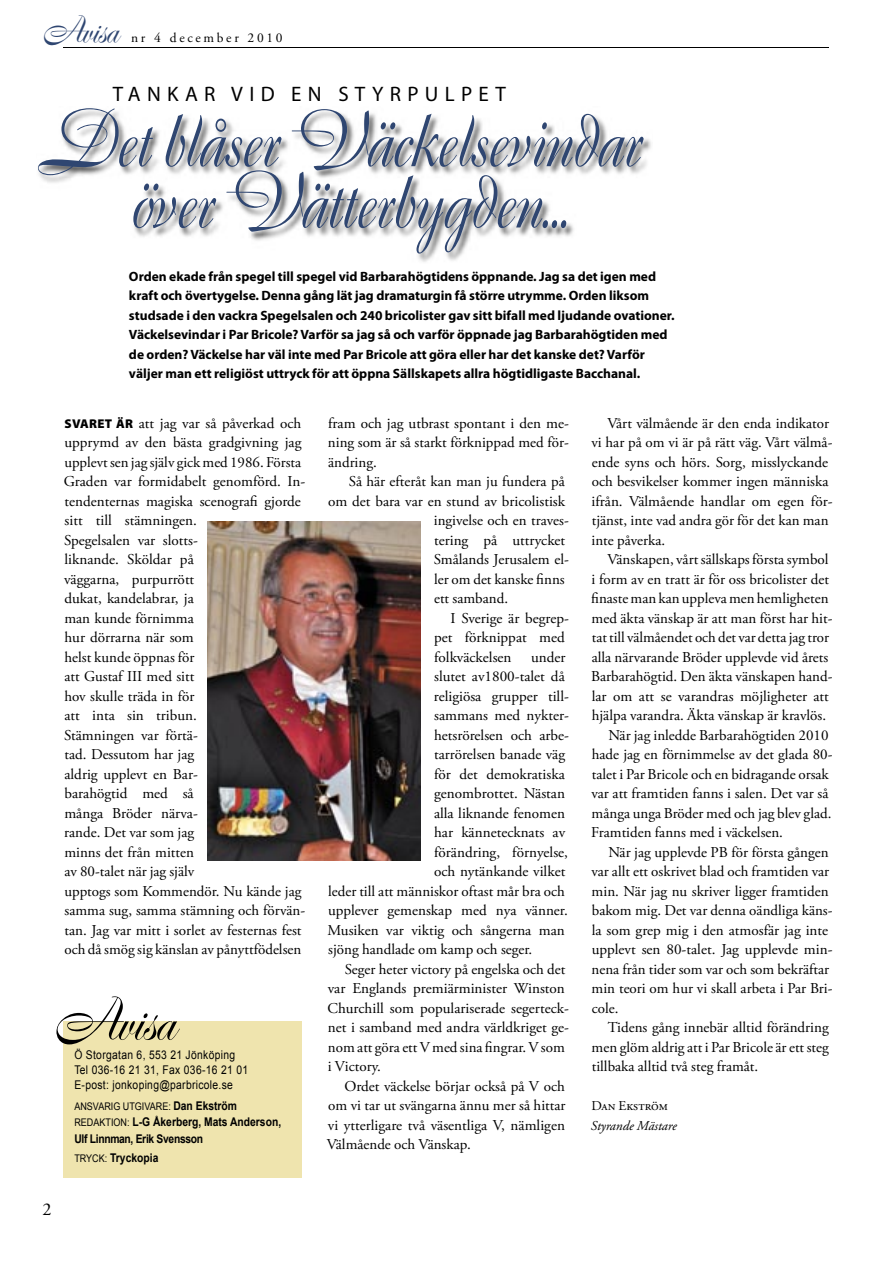
<style>
.page{position:relative;width:893px;height:1263px;background:#fff}
.page>*{position:absolute;margin:0;border:0;box-sizing:border-box;transform-origin:0 0}
.t1{font:78px/61.2px "Boulevard";letter-spacing:-.02em;color:#2f4671;text-align:center;scale:.8 1}
.t2{font:68.7px "Edwardian Script ITC";color:#000;scale:.86 1}
.t3{font:42.9px "Edwardian Script ITC";color:#2f4671;scale:.86 1}
.t4{font:21px "Myriad Pro";letter-spacing:.3em;color:#000}
.t5{font:18px "Adobe Garamond Pro";color:#000}
.t6{font:15px/19.5px "Adobe Garamond Pro";color:#000}
.t7{font:700 13.5px/19.5px "Myriad Pro";color:#000}
.t8{font:13.5px "Adobe Garamond Pro";letter-spacing:.2em;color:#000}
.t9{font:italic 13.5px "Adobe Garamond Pro";color:#000}
.t10{font:12px/15px "Arial";letter-spacing:.03em;color:#000;scale:.86 1}
.t11{font:700 12px/16.5px "Arial";letter-spacing:-.03em;color:#000;scale:.86 1}
.t12{font:700 12px "Arial";color:#000;scale:.86 1}
.t13{font:10.5px "Arial";color:#000;scale:.86 1}
.s1{font-family:"Boulevard";font-size:36.75px}
.s2{font-family:"Myriad Pro";font-weight:900;font-size:12.75px}
.s3{font-family:"Boulevard";font-size:58.8px}
.s4{font-weight:700;font-size:12px}
.s5{font-weight:400;font-size:10.5px}
</style>
<div class="page">
<div style="left:64px;top:1021px;width:238px;height:157px;background:#efe4ae"></div>
<hr style="left:64px;top:47px;width:765px;height:1px;background:#000">
<img style="left:39px;top:110px;width:612px;height:152px">
<img style="left:207px;top:522px;width:214px;height:338px">
<h3 class="t3" style="left:42px;top:5px;width:90px"><span class="s1">A</span>visa</h3>
<p class="t8" style="left:131px;top:29px;width:153px">nr 4 december 2010</p>
<h3 class="t4" style="left:113px;top:82px;width:395px">TANKAR VID EN STYRPULPET</h3>
<h1 class="t1" style="left:36px;top:110px;width:756px">Det blåser Väckelsevindar över Vätterbygden...</h1>
<p class="t7" style="left:129px;top:267px;width:547px">Orden ekade från spegel till spegel vid Barbarahögtidens öppnande. Jag sa det igen med kraft och övertygelse. Denna gång lät jag dramaturgin få större utrymme. Orden liksom studsade i den vackra Spegelsalen och 240 bricolister gav sitt bifall med ljudande ovationer.<br>Väckelsevindar i Par Bricole? Varför sa jag så och varför öppnade jag Barbarahögtiden med de orden? Väckelse har väl inte med Par Bricole att göra eller har det kanske det? Varför väljer man ett religiöst uttryck för att öppna Sällskapets allra högtidligaste Bacchanal.</p>
<p class="t6" style="left:64px;top:414px;width:243px"><span class="s2">SVARET ÄR</span> att jag var så påverkad och upprymd av den bästa gradgivning jag upplevt sen jag själv gick med 1986. Första<br>Graden var formidabelt genomförd. In&shy;tendenternas magiska scenografi gjorde sitt till stämningen.<br>Spegelsalen var slotts-<br>liknande. Sköldar på<br>väggarna, purpurrött<br>dukat, kandelabrar, ja<br>man kunde förnimma<br>hur dörrarna när som<br>helst kunde öppnas för<br>att Gustaf III med sitt<br>hov skulle träda in för<br>att inta sin tribun.<br>Stämningen var förtä-<br>tad. Dessutom har jag<br>aldrig upplevt en Bar-<br>barahögtid med så<br>många Bröder närva-<br>rande. Det var som jag<br>minns det från mitten<br>av 80-talet när jag själv<br>upptogs som Kommendör. Nu kände jag samma sug, samma stämning och förvän&shy;tan. Jag var mitt i sorlet av festernas fest och då smög sig känslan av pånyttfödelsen</p>
<p class="t6" style="left:328px;top:414px;width:242px;text-align:justify">fram och jag utbrast spontant i den me&shy;ning som är så starkt förknippad med för&shy;ändring.</p>
<p class="t6" style="left:349px;top:472px;width:217px">Så här efteråt kan man ju fundera på</p>
<p class="t6" style="left:328px;top:492px;width:239px">om det bara var en stund av bricolistisk</p>
<p class="t6" style="left:434px;top:511px;width:136px">ingivelse och en traves-</p>
<p class="t6" style="left:434px;top:531px;width:133px">tering på uttrycket</p>
<p class="t6" style="left:434px;top:550px;width:137px">Smålands Jerusalem el-</p>
<p class="t6" style="left:434px;top:570px;width:132px">ler om det kanske finns</p>
<p class="t6" style="left:434px;top:589px;width:76px">ett samband.</p>
<p class="t6" style="left:451px;top:609px;width:120px">I Sverige är begrep-</p>
<p class="t6" style="left:434px;top:628px;width:132px">pet förknippat med</p>
<p class="t6" style="left:434px;top:648px;width:79px">folkväckelsen</p>
<p class="t6" style="left:531px;top:648px;width:36px">under</p>
<p class="t6" style="left:434px;top:667px;width:132px">slutet av1800-talet då</p>
<p class="t6" style="left:434px;top:687px;width:137px">religiösa grupper till-</p>
<p class="t6" style="left:434px;top:706px;width:136px">sammans med nykter-</p>
<p class="t6" style="left:434px;top:726px;width:136px">hetsrörelsen och arbe-</p>
<p class="t6" style="left:434px;top:745px;width:133px">tarrörelsen banade väg</p>
<p class="t6" style="left:434px;top:765px;width:132px">för det demokratiska</p>
<p class="t6" style="left:434px;top:784px;width:132px">genombrottet. Nästan</p>
<p class="t6" style="left:434px;top:804px;width:132px">alla liknande fenomen</p>
<p class="t6" style="left:434px;top:823px;width:133px">har kännetecknats av</p>
<p class="t6" style="left:434px;top:843px;width:135px">förändring, förnyelse,</p>
<p class="t6" style="left:434px;top:862px;width:133px">och nytänkande vilket</p>
<p class="t6" style="left:328px;top:882px;width:238px">leder till att människor oftast mår bra och</p>
<p class="t6" style="left:328px;top:901px;width:241px">upplever gemenskap med nya vänner.</p>
<p class="t6" style="left:328px;top:921px;width:239px">Musiken var viktig och sångerna man</p>
<p class="t6" style="left:328px;top:940px;width:206px">sjöng handlade om kamp och seger.</p>
<p class="t6" style="left:345px;top:960px;width:222px">Seger heter victory på engelska och det</p>
<p class="t6" style="left:328px;top:979px;width:239px">var Englands premiärminister Winston</p>
<p class="t6" style="left:328px;top:999px;width:243px">Churchill som populariserade segerteck-</p>
<p class="t6" style="left:328px;top:1018px;width:243px">net i samband med andra världkriget ge-</p>
<p class="t6" style="left:328px;top:1038px;width:238px">nom att göra ett V med sina fingrar. V som</p>
<p class="t6" style="left:328px;top:1057px;width:55px">i Victory.</p>
<p class="t6" style="left:344px;top:1077px;width:222px">Ordet väckelse börjar också på V och</p>
<p class="t6" style="left:328px;top:1096px;width:239px">om vi tar ut svängarna ännu mer så hittar</p>
<p class="t6" style="left:328px;top:1116px;width:239px">vi ytterligare två väsentliga V, nämligen</p>
<p class="t6" style="left:327px;top:1135px;width:146px">Välmående och Vänskap.</p>
<h2 class="t2" style="left:53px;top:981px;width:143px"><span class="s3">A</span>visa</h2>
<p class="t10" style="left:74px;top:1047px;width:203px">Ö Storgatan 6, 553 21 Jönköping<br>Tel 036-16 21 31, Fax 036-16 21 01<br>E-post: jonkoping@parbricole.se</p>
<p class="t13" style="left:74px;top:1100px;width:191px">ANSVARIG UTGIVARE: <span class="s4">Dan Ekström</span></p>
<p class="t11" style="left:74px;top:1114px;width:242px"><span class="s5">REDAKTION:</span> L-G Åkerberg, Mats Anderson,<br>Ulf Linnman, Erik Svensson</p>
<p class="t12" style="left:74px;top:1151px;width:99px"><span class="s5">TRYCK:</span> Tryckopia</p>
<p class="t5" style="left:43px;top:1199px;width:10px">2</p>
<p class="t6" style="left:591px;top:414px;width:243px;text-indent:16px">Vårt välmående är den enda indikator vi har på om vi är på rätt väg. Vårt välmå&shy;ende syns och hörs. Sorg, misslyckande och besvikelser kommer ingen människa ifrån. Välmående handlar om egen för&shy;tjänst, inte vad andra gör för det kan man inte påverka.</p>
<p class="t6" style="left:607px;top:550px;width:223px">Vänskapen, vårt sällskaps första symbol</p>
<p class="t6" style="left:592px;top:570px;width:239px">i form av en tratt är för oss bricolister det</p>
<p class="t6" style="left:591px;top:589px;width:239px">finaste man kan uppleva men hemligheten</p>
<p class="t6" style="left:592px;top:609px;width:242px">med äkta vänskap är att man först har hit-</p>
<p class="t6" style="left:592px;top:628px;width:239px">tat till välmåendet och det var detta jag tror</p>
<p class="t6" style="left:592px;top:648px;width:238px">alla närvarande Bröder upplevde vid årets</p>
<p class="t6" style="left:591px;top:667px;width:243px">Barbarahögtid. Den äkta vänskapen hand-</p>
<p class="t6" style="left:592px;top:687px;width:239px">lar om att se varandras möjligheter att</p>
<p class="t6" style="left:592px;top:706px;width:236px">hjälpa varandra. Äkta vänskap är kravlös.</p>
<p class="t6" style="left:608px;top:726px;width:222px">När jag inledde Barbarahögtiden 2010</p>
<p class="t6" style="left:592px;top:745px;width:242px">hade jag en förnimmelse av det glada 80-</p>
<p class="t6" style="left:592px;top:765px;width:239px">talet i Par Bricole och en bidragande orsak</p>
<p class="t6" style="left:591px;top:784px;width:238px">var att framtiden fanns i salen. Det var så</p>
<p class="t6" style="left:592px;top:804px;width:241px">många unga Bröder med och jag blev glad.</p>
<p class="t6" style="left:591px;top:823px;width:193px">Framtiden fanns med i väckelsen.</p>
<p class="t6" style="left:608px;top:843px;width:222px">När jag upplevde PB för första gången</p>
<p class="t6" style="left:591px;top:862px;width:239px">var allt ett oskrivet blad och framtiden var</p>
<p class="t6" style="left:592px;top:882px;width:238px">min. När jag nu skriver ligger framtiden</p>
<p class="t6" style="left:592px;top:901px;width:242px">bakom mig. Det var denna oändliga käns-</p>
<p class="t6" style="left:592px;top:921px;width:238px">la som grep mig i den atmosfär jag inte</p>
<p class="t6" style="left:592px;top:940px;width:242px">upplevt sen 80-talet. Jag upplevde min-</p>
<p class="t6" style="left:592px;top:960px;width:239px">nena från tider som var och som bekräftar</p>
<p class="t6" style="left:592px;top:979px;width:242px">min teori om hur vi skall arbeta i Par Bri-</p>
<p class="t6" style="left:592px;top:999px;width:28px">cole.</p>
<p class="t6" style="left:608px;top:1018px;width:222px">Tidens gång innebär alltid förändring</p>
<p class="t6" style="left:592px;top:1038px;width:239px">men glöm aldrig att i Par Bricole är ett steg</p>
<p class="t6" style="left:592px;top:1057px;width:168px">tillbaka alltid två steg framåt.</p>
<p class="t8" style="left:591px;top:1098px;width:78px">DAN EKSTRÖM</p>
<p class="t9" style="left:591px;top:1117px;width:87px">Styrande Mästare</p>
</div>
